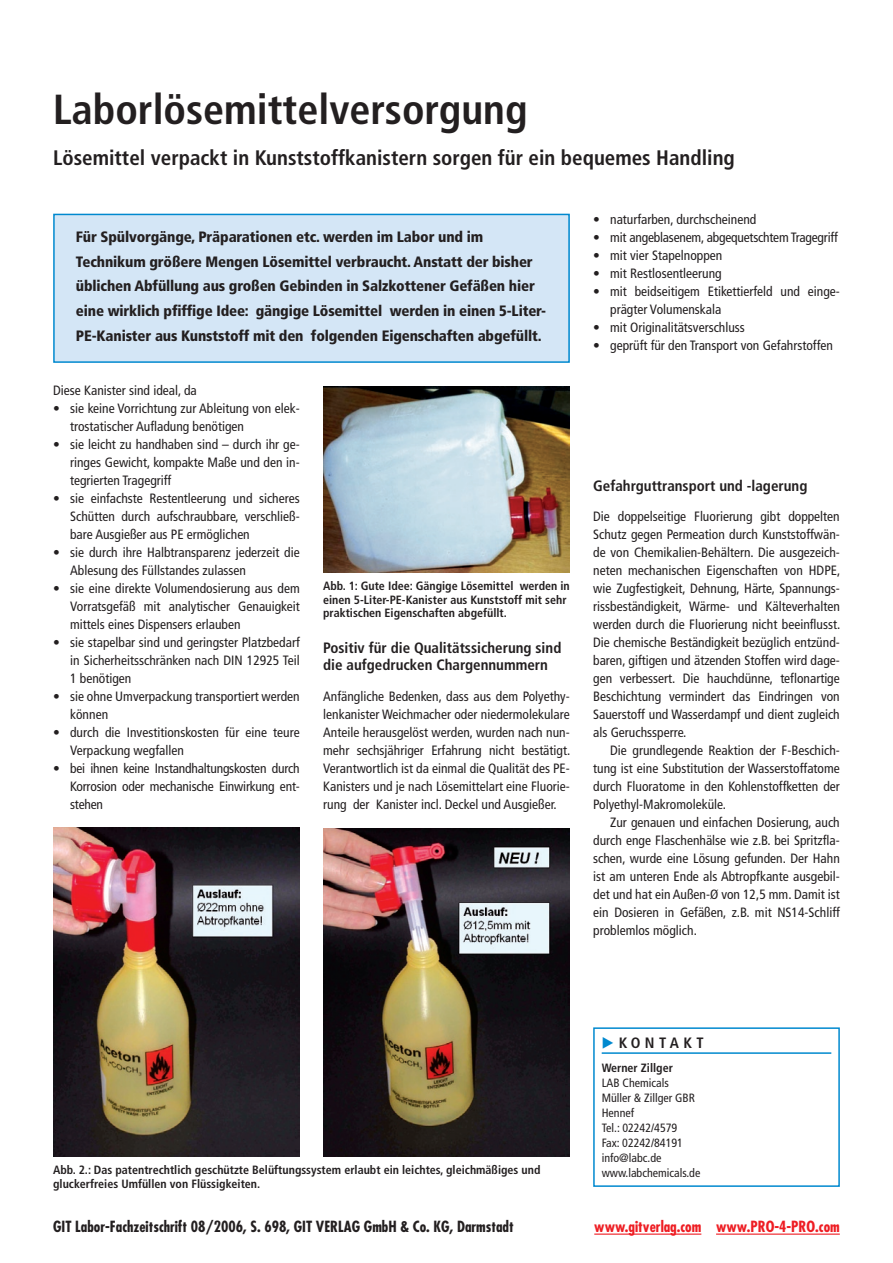
<style>
.page{position:relative;width:893px;height:1263px;background:#fff}
.page>*{position:absolute;margin:0;border:0;box-sizing:border-box;transform-origin:0 0}
._10_Headline{font:700 condensed 42px "Frutiger";color:#231f20}
._20_Subline{font:700 condensed 21px "Frutiger";color:#231f20}
._40_Intro{font:900 condensed 15px/24.8px "Frutiger";letter-spacing:-.01em;color:#231f20}
._50_Text-Headline{font:700 condensed 15px/16.5px "Frutiger";color:#231f20}
._30_Fließtext{font:700 condensed 15px "Futura";color:#231f20}
._30_Fließtext-2{font:700 condensed 15px "Futura";color:#ee1d23}
.Adresse_KONTAKT_Head{font:700 condensed 15px "Frutiger";letter-spacing:.3em;color:#231f20}
._31_Fließtext_erster{font:condensed 13.5px/18px "Frutiger";color:#231f20;text-align:justify}
._30_Fließtext-3{font:condensed 13.5px/18px "Frutiger";color:#231f20;text-align:justify}
._90_Bildlegende{font:700 condensed 12px/13.5px "Frutiger";color:#231f20}
._80_Adressen_mager{font:condensed 12px "Frutiger";color:#231f20}
._81_Adressen_fett{font:700 condensed 12px "Frutiger";color:#231f20}
</style>
<div class="page">
<div style="left:593px;top:1027px;width:247px;height:160px;border:2px solid #0089cf"></div>
<hr style="left:602px;top:1052px;width:229px;height:2px;background:#0089cf">
<div style="left:54px;top:214px;width:515px;height:148px;background:#d4e6f6"></div>
<div style="left:53px;top:214px;width:517px;height:149px;border:2px solid #0089cf"></div>
<img style="left:53px;top:828px;width:247px;height:329px">
<img style="left:323px;top:829px;width:247px;height:328px">
<img style="left:323px;top:387px;width:247px;height:186px">
<hr style="left:594px;top:1233px;width:107px;height:2px;background:#ee1d23">
<hr style="left:716px;top:1233px;width:124px;height:2px;background:#ee1d23">
<p class="_10_Headline" style="left:53px;top:84px;width:476px">Laborlösemittelversorgung</p>
<p class="_20_Subline" style="left:53px;top:145px;width:683px">Lösemittel verpackt in Kunststoffkanistern sorgen für ein bequemes Handling</p>
<p class="_40_Intro" style="left:76px;top:224px;width:472px">Für Spülvorgänge, Präparationen etc. werden im Labor und im Technikum größere Mengen Lösemittel verbraucht. Anstatt der bisher üblichen Abfüllung aus großen Gebinden in Salzkottener Gefäßen hier eine wirklich pfiffige Idee: gängige Lösemittel werden in einen 5-Liter-PE-Kanister aus Kunststoff mit den folgenden Eigenschaften abgefüllt.</p>
<p class="_31_Fließtext_erster" style="left:53px;top:381px;width:145px">Diese Kanister sind ideal, da</p>
<p class="_31_Fließtext_erster" style="left:70px;top:399px;width:231px;text-indent:-17px">• sie keine Vorrichtung zur Ableitung von elek&shy;trostatischer Aufladung benötigen</p>
<p class="_31_Fließtext_erster" style="left:70px;top:435px;width:231px;text-indent:-17px">• sie leicht zu handhaben sind – durch ihr ge&shy;ringes Gewicht, kompakte Maße und den in&shy;tegrierten Tragegriff</p>
<p class="_31_Fließtext_erster" style="left:70px;top:489px;width:231px;text-indent:-17px">• sie einfachste Restentleerung und sicheres Schütten durch aufschraubbare, verschließ&shy;bare Ausgießer aus PE ermöglichen</p>
<p class="_31_Fließtext_erster" style="left:70px;top:543px;width:231px;text-indent:-17px">• sie durch ihre Halbtransparenz jederzeit die<br>Ablesung des Füllstandes zulassen</p>
<p class="_31_Fließtext_erster" style="left:70px;top:579px;width:231px;text-indent:-17px">• sie eine direkte Volumendosierung aus dem Vorratsgefäß mit analytischer Genauigkeit mittels eines Dispensers erlauben</p>
<p class="_31_Fließtext_erster" style="left:70px;top:633px;width:231px;text-indent:-17px">• sie stapelbar sind und geringster Platzbedarf in Sicherheitsschränken nach DIN 12925 Teil 1 benötigen</p>
<p class="_31_Fließtext_erster" style="left:70px;top:687px;width:231px;text-indent:-17px">• sie ohne Umverpackung transportiert werden können</p>
<p class="_31_Fließtext_erster" style="left:70px;top:723px;width:231px;text-indent:-17px">• durch die Investitionskosten für eine teure<br>Verpackung wegfallen</p>
<p class="_31_Fließtext_erster" style="left:70px;top:759px;width:231px;text-indent:-17px">• bei ihnen keine Instandhaltungskosten durch Korrosion oder mechanische Einwirkung ent&shy;stehen</p>
<p class="_90_Bildlegende" style="left:323px;top:579px;width:248px">Abb. 1: Gute Idee: Gängige Lösemittel werden in einen 5-Liter-PE-Kanister aus Kunststoff mit sehr praktischen Eigenschaften abgefüllt.</p>
<p class="_50_Text-Headline" style="left:323px;top:640px;width:240px">Positiv für die Qualitätssicherung sind die aufgedrucken Chargennummern</p>
<p class="_31_Fließtext_erster" style="left:323px;top:687px;width:249px">Anfängliche Bedenken, dass aus dem Polyethy&shy;lenkanister Weichmacher oder niedermolekulare Anteile herausgelöst werden, wurden nach nun&shy;mehr sechsjähriger Erfahrung nicht bestätigt.<br>Verantwortlich ist da einmal die Qualität des PE-Kanisters und je nach Lösemittelart eine Fluorie&shy;rung der Kanister incl. Deckel und Ausgießer.</p>
<p class="_31_Fließtext_erster" style="left:593px;top:210px;width:165px">• naturfarben, durchscheinend</p>
<p class="_31_Fließtext_erster" style="left:593px;top:228px;width:246px">• mit angeblasenem, abgequetschtem Tragegriff</p>
<p class="_31_Fließtext_erster" style="left:593px;top:246px;width:131px">• mit vier Stapelnoppen</p>
<p class="_31_Fließtext_erster" style="left:593px;top:264px;width:130px">• mit Restlosentleerung</p>
<p class="_31_Fließtext_erster" style="left:610px;top:282px;width:231px;text-indent:-17px">• mit beidseitigem Etikettierfeld und einge&shy;prägter Volumenskala</p>
<p class="_31_Fließtext_erster" style="left:593px;top:318px;width:153px">• mit Originalitätsverschluss</p>
<p class="_31_Fließtext_erster" style="left:593px;top:336px;width:241px">• geprüft für den Transport von Gefahrstoffen</p>
<p class="_50_Text-Headline" style="left:593px;top:477px;width:216px">Gefahrguttransport und -lagerung</p>
<p class="_31_Fließtext_erster" style="left:593px;top:507px;width:249px">Die doppelseitige Fluorierung gibt doppelten Schutz gegen Permeation durch Kunststoffwän&shy;de von Chemikalien-Behältern. Die ausgezeich&shy;neten mechanischen Eigenschaften von HDPE, wie Zugfestigkeit, Dehnung, Härte, Spannungs&shy;rissbeständigkeit, Wärme- und Kälteverhalten werden durch die Fluorierung nicht beeinflusst.<br>Die chemische Beständigkeit bezüglich entzünd&shy;baren, giftigen und ätzenden Stoffen wird dage&shy;gen verbessert. Die hauchdünne, teflonartige Beschichtung vermindert das Eindringen von Sauerstoff und Wasserdampf und dient zugleich als Geruchssperre.</p>
<p class="_30_Fließtext-3" style="left:593px;top:741px;width:248px;text-indent:17px">Die grundlegende Reaktion der F-Beschich&shy;tung ist eine Substitution der Wasserstoffatome durch Fluoratome in den Kohlenstoffketten der Polyethyl-Makromoleküle.</p>
<p class="_30_Fließtext-3" style="left:593px;top:813px;width:248px;text-indent:17px">Zur genauen und einfachen Dosierung, auch durch enge Flaschenhälse wie z.B. bei Spritzfla&shy;schen, wurde eine Lösung gefunden. Der Hahn ist am unteren Ende als Abtropfkante ausgebil&shy;det und hat ein Außen-Ø von 12,5 mm. Damit ist ein Dosieren in Gefäßen, z.B. mit NS14-Schliff problemlos möglich.</p>
<p class="_90_Bildlegende" style="left:53px;top:1163px;width:489px">Abb. 2.: Das patentrechtlich geschützte Belüftungssystem erlaubt ein leichtes, gleichmäßiges und gluckerfreies Umfüllen von Flüssigkeiten.</p>
<p class="Adresse_KONTAKT_Head" style="left:619px;top:1034px;width:87px">Kontakt</p>
<p class="_81_Adressen_fett" style="left:602px;top:1060px;width:73px">Werner Zillger</p>
<p class="_80_Adressen_mager" style="left:602px;top:1075px;width:69px">LAB Chemicals</p>
<p class="_80_Adressen_mager" style="left:602px;top:1090px;width:95px">Müller &amp; Zillger GBR</p>
<p class="_80_Adressen_mager" style="left:602px;top:1105px;width:34px">Hennef</p>
<p class="_80_Adressen_mager" style="left:602px;top:1120px;width:77px">Tel.: 02242/4579</p>
<p class="_80_Adressen_mager" style="left:602px;top:1135px;width:83px">Fax: 02242/84191</p>
<p class="_80_Adressen_mager" style="left:602px;top:1150px;width:61px">info@labc.de</p>
<p class="_80_Adressen_mager" style="left:602px;top:1165px;width:100px">www.labchemicals.de</p>
<p class="_30_Fließtext" style="left:53px;top:1216px;width:462px">GIT Labor-Fachzeitschrift 08/2006, S. 698, GIT VERLAG GmbH &amp; Co. KG, Darmstadt</p>
<p class="_30_Fließtext-2" style="left:594px;top:1216px;width:247px">www.gitverlag.com www.pro-4-pro.com</p>
</div>
